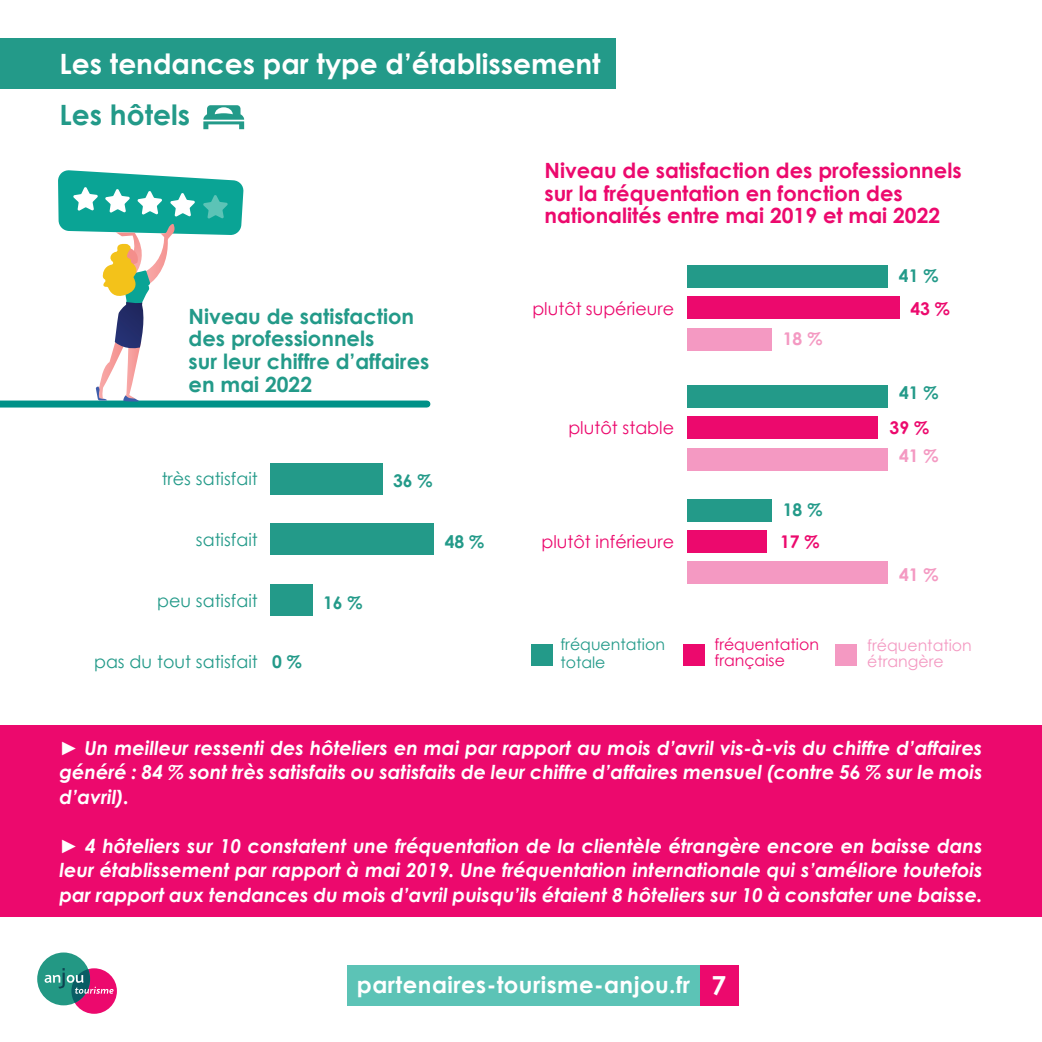
<style>
.page{position:relative;width:1042px;height:1042px;background:#fff}
.page>*{position:absolute;margin:0;border:0;box-sizing:border-box;transform-origin:0 0}
.t1{font:700 28px "Century Gothic";color:#fff}
.t2{font:700 28px "Century Gothic";color:#239a89}
.t3{font:700 22.75px "Century Gothic";letter-spacing:.02em;color:#fff}
.t4{font:700 21px/22.8px "Century Gothic";color:#ec096d}
.t5{font:700 21px/22.8px "Century Gothic";color:#239a89}
.t6{font:italic 700 19.25px/24.5px "Century Gothic";color:#fff;text-align:justify}
.t7{font:17.5px "Century Gothic";color:#239a89}
.t8{font:17.5px "Century Gothic";color:#ec096d}
.t9{font:700 17.5px "Century Gothic";color:#239a89}
.t10{font:700 17.5px "Century Gothic";color:#f499c2}
.t11{font:700 17.5px "Century Gothic";color:#ec096d}
.t12{font:15.75px/15.8px "Century Gothic";color:#ec096d}
.t13{font:15.75px/15.8px "Century Gothic";color:#f499c2}
.t14{font:15.75px/17.5px "Century Gothic";color:#239a89}
.s1{font-weight:400;font-style:normal}
.s2{font-size:26.25px}
</style>
<div class="page">
<div style="left:700px;top:965px;width:39px;height:41px;background:#ec096d"></div>
<div style="left:347px;top:965px;width:353px;height:41px;background:#5cc3b6"></div>
<div style="left:71px;top:968px;width:46px;height:46px;background:#ec096d;border-radius:50%"></div>
<div style="left:37px;top:952px;width:53px;height:53px;background:#239884;border-radius:50%"></div>
<svg style="left:45px;top:968px;width:69px;height:35px"></svg>
<div style="left:683px;top:644px;width:22px;height:22px;background:#ec096d"></div>
<div style="left:531px;top:644px;width:22px;height:22px;background:#239a89"></div>
<div style="left:835px;top:644px;width:22px;height:22px;background:#f499c2"></div>
<div style="left:687px;top:499px;width:85px;height:22px;background:#239a89"></div>
<div style="left:687px;top:385px;width:201px;height:23px;background:#239a89"></div>
<div style="left:687px;top:265px;width:201px;height:23px;background:#239a89"></div>
<div style="left:687px;top:530px;width:80px;height:23px;background:#ec096d"></div>
<div style="left:687px;top:416px;width:190px;height:23px;background:#ec096d"></div>
<div style="left:687px;top:296px;width:213px;height:23px;background:#ec096d"></div>
<div style="left:687px;top:561px;width:201px;height:23px;background:#f499c2"></div>
<div style="left:687px;top:448px;width:201px;height:22px;background:#f499c2"></div>
<div style="left:687px;top:328px;width:85px;height:22px;background:#f499c2"></div>
<div style="left:271px;top:463px;width:112px;height:31px;background:#239a89"></div>
<div style="left:271px;top:523px;width:163px;height:32px;background:#239a89"></div>
<div style="left:271px;top:584px;width:42px;height:32px;background:#239a89"></div>
<svg style="left:203px;top:105px;width:41px;height:24px"></svg>
<div style="left:0;top:725px;width:1042px;height:191px;background:#ec096d"></div>
<div style="left:0;top:38px;width:615px;height:51px;background:#239a89"></div>
<div style="left:0;top:400px;width:427px;height:7px;background:#009188"></div>
<svg style="left:58px;top:170px;width:186px;height:231px"></svg>
<h1 class="t1" style="left:60px;top:43px;width:542px">Les tendances par type d’établissement</h1>
<h1 class="t2" style="left:60px;top:94px;width:132px">Les hôtels</h1>
<p class="t5" style="left:189px;top:304px;width:242px">Niveau de satisfaction des professionnels<br>sur leur chiffre d’affaires en mai 2022</p>
<p class="t7" style="left:162px;top:467px;width:98px">très satisfait</p>
<p class="t9" style="left:393px;top:467px;width:41px">36 %</p>
<p class="t7" style="left:196px;top:528px;width:63px">satisfait</p>
<p class="t9" style="left:445px;top:529px;width:41px">48 %</p>
<p class="t7" style="left:157px;top:588px;width:102px">peu satisfait</p>
<p class="t9" style="left:323px;top:589px;width:41px">16 %</p>
<p class="t7" style="left:94px;top:649px;width:165px">pas du tout satisfait</p>
<p class="t9" style="left:272px;top:648px;width:31px">0 %</p>
<p class="t4" style="left:544px;top:158px;width:419px">Niveau de satisfaction des professionnels sur la fréquentation en fonction des nationalités entre mai 2019 et mai 2022</p>
<p class="t9" style="left:899px;top:262px;width:41px">41 %</p>
<p class="t8" style="left:532px;top:296px;width:143px">plutôt supérieure</p>
<p class="t11" style="left:910px;top:295px;width:41px">43 %</p>
<p class="t10" style="left:783px;top:325px;width:41px">18 %</p>
<p class="t9" style="left:899px;top:380px;width:41px">41 %</p>
<p class="t8" style="left:568px;top:416px;width:107px">plutôt stable</p>
<p class="t11" style="left:889px;top:414px;width:41px">39 %</p>
<p class="t10" style="left:899px;top:442px;width:41px">41 %</p>
<p class="t9" style="left:783px;top:496px;width:41px">18 %</p>
<p class="t8" style="left:541px;top:530px;width:134px">plutôt inférieure</p>
<p class="t11" style="left:780px;top:528px;width:41px">17 %</p>
<p class="t10" style="left:899px;top:561px;width:41px">41 %</p>
<p class="t14" style="left:560px;top:635px;width:106px">fréquentation totale</p>
<p class="t13" style="left:867px;top:637px;width:106px">fréquentation étrangère</p>
<p class="t12" style="left:714px;top:636px;width:106px">fréquentation française</p>
<p class="t6" style="left:60px;top:734px;width:924px"><span class="s1">►</span> Un meilleur ressenti des hôteliers en mai par rapport au mois d’avril vis-à-vis du chiffre d’affaires généré : 84 % sont très satisfaits ou satisfaits de leur chiffre d’affaires mensuel (contre 56 % sur le mois d’avril).</p>
<p class="t6" style="left:60px;top:832px;width:924px"><span class="s1">►</span> 4 hôteliers sur 10 constatent une fréquentation de la clientèle étrangère encore en baisse dans leur établissement par rapport à mai 2019. Une fréquentation internationale qui s’améliore toutefois par rapport aux tendances du mois d’avril puisqu’ils étaient 8 hôteliers sur 10 à constater une baisse.</p>
<p class="t3" style="left:357px;top:967px;width:371px">partenaires-tourisme-anjou.fr <span class="s2">7</span></p>
</div>
